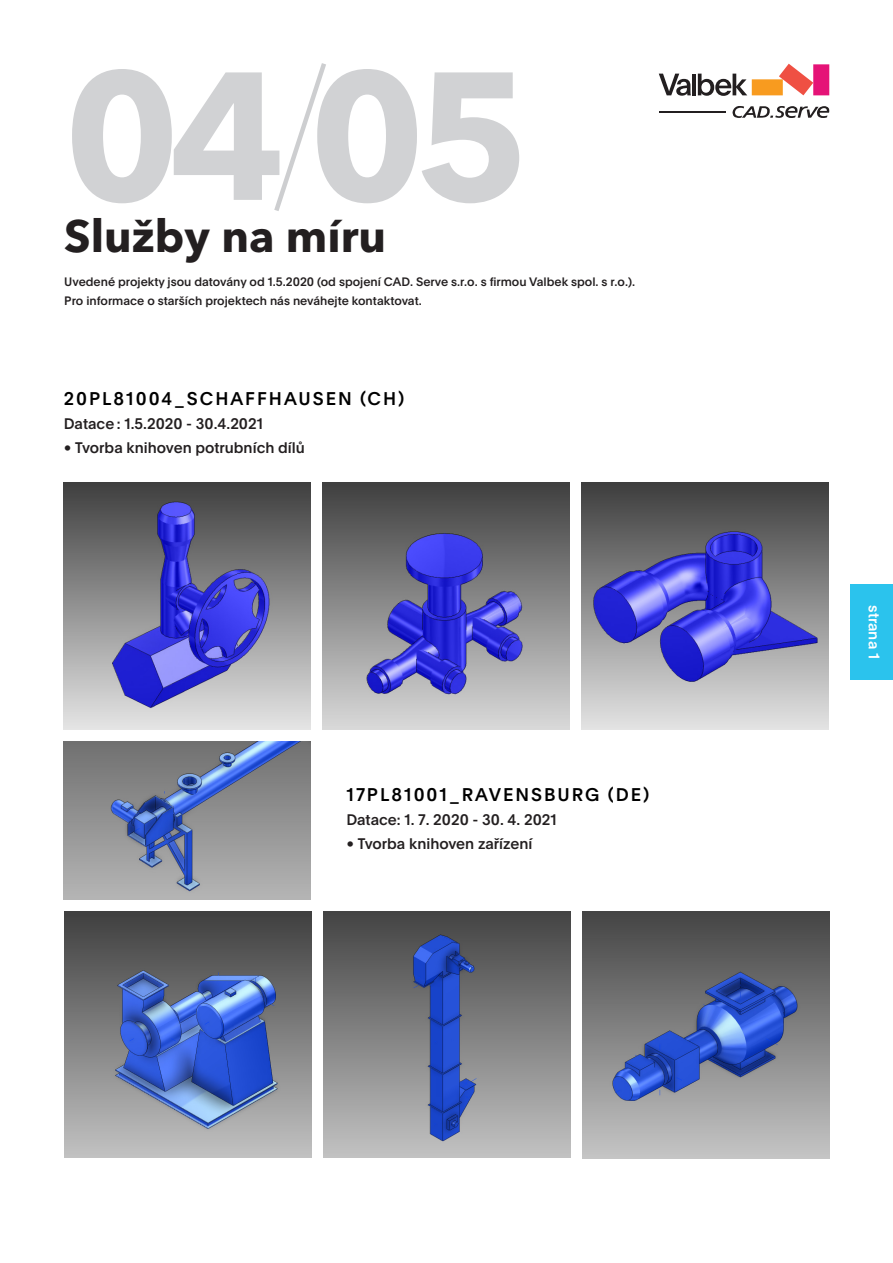
<style>
.page{position:relative;width:893px;height:1263px;background:#fff}
.page>*{position:absolute;margin:0;border:0;box-sizing:border-box;transform-origin:0 0}
.t1{font:700 180px "Avenir Next LT Pro";color:#d1d2d4}
.t2{font:700 45px "Avenir Next LT Pro";color:#231f20}
.t3{font:500 18px "Plain";letter-spacing:.11em;color:#000}
.t4{font:500 15px "Plain";color:#231f20}
.t5{font:500 15px "Plain";color:#fff}
.t6{font:500 12px/19.5px "Plain";color:#231f20}
</style>
<div class="page">
<div style="left:850px;top:584px;width:43px;height:96px;background:#2bc3ed"></div>
<div style="left:752px;top:79px;width:31px;height:16px;background:#f89b1f"></div>
<div style="left:813px;top:64px;width:16px;height:31px;background:#e51377"></div>
<svg style="left:779px;top:64px;width:34px;height:31px"></svg>
<svg style="left:732px;top:106px;width:97px;height:12px"></svg>
<svg style="left:659px;top:74px;width:32px;height:22px"></svg>
<svg style="left:698px;top:74px;width:49px;height:22px"></svg>
<hr style="left:692px;top:74px;width:4px;height:21px;background:#231f20">
<hr style="left:659px;top:111px;width:67px;height:1px;background:#231f20">
<img style="left:64px;top:482px;width:246px;height:247px">
<img style="left:582px;top:483px;width:246px;height:246px">
<img style="left:323px;top:483px;width:247px;height:246px">
<img style="left:64px;top:742px;width:246px;height:157px">
<img style="left:65px;top:911px;width:246px;height:247px">
<img style="left:583px;top:912px;width:246px;height:246px">
<img style="left:324px;top:912px;width:247px;height:246px">
<svg style="left:274px;top:63px;width:52px;height:148px"></svg>
<p class="t1" style="left:64px;top:27px;width:468px">04 05</p>
<p class="t2" style="left:64px;top:209px;width:323px">Služby na míru</p>
<p class="t6" style="left:64px;top:271px;width:572px">Uvedené projekty jsou datovány od 1.5.2020 (od spojení CAD. Serve s.r.o. s firmou Valbek spol. s r.o.).<br>Pro informace o starších projektech nás neváhejte kontaktovat.</p>
<p class="t3" style="left:64px;top:385px;width:342px">20PL81004_SCHAFFHAUSEN (CH)</p>
<p class="t4" style="left:64px;top:412px;width:201px">Datace : 1.5.2020 - 30.4.2021</p>
<p class="t4" style="left:64px;top:436px;width:243px">• Tvorba knihoven potrubních dílů</p>
<p class="t3" style="left:346px;top:782px;width:304px">17PL81001_RAVENSBURG (DE)</p>
<p class="t4" style="left:346px;top:809px;width:212px">Datace: 1. 7. 2020 - 30. 4. 2021</p>
<p class="t4" style="left:346px;top:833px;width:188px">• Tvorba knihoven zařízení</p>
<p class="t5" style="left:885px;top:605px;width:55px;rotate:90deg">strana 1</p>
</div>
